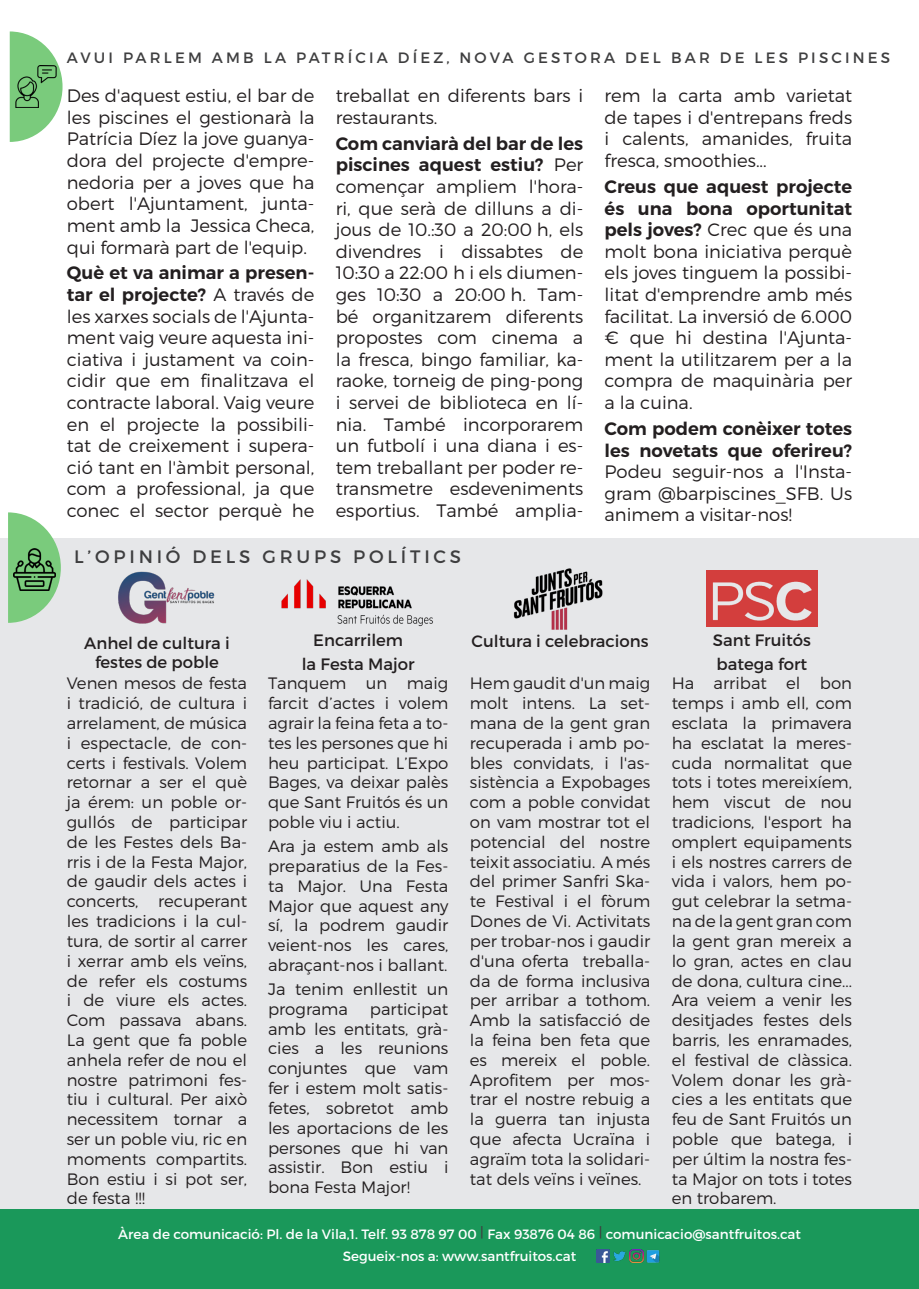
<style>
.page{position:relative;width:919px;height:1289px;background:#fff}
.page>*{position:absolute;margin:0;border:0;box-sizing:border-box;transform-origin:0 0}
.t1{font:300 18px/21.6px "Montserrat";color:#231f20;text-align:justify}
.t2{font:18px "Montserrat";letter-spacing:.21em;color:#3e3e3f}
.t3{font:300 16.5px/19.8px "Montserrat";color:#231f20;text-align:justify}
.t4{font:16.5px/19.5px "Montserrat";color:#231f20;text-align:center}
.t5{font:15px "Montserrat";letter-spacing:.21em;color:#3e3e3f}
.t6{font:13.5px "Montserrat";color:#fff}
.s1{font-weight:600}
.s2{color:#3e3e3f}
</style>
<div class="page">
<div style="left:0;top:538px;width:918px;height:717px;background:#e6e7e9"></div>
<img style="left:118px;top:571px;width:97px;height:53px">
<div style="left:0;top:1209px;width:918px;height:79px;background:#1a985a"></div>
<img style="left:513px;top:568px;width:90px;height:62px">
<img style="left:281px;top:579px;width:152px;height:48px">
<img style="left:706px;top:570px;width:111px;height:56px">
<img style="left:596px;top:1249px;width:13px;height:13px">
<img style="left:613px;top:1251px;width:13px;height:10px">
<img style="left:629px;top:1249px;width:14px;height:13px">
<img style="left:646px;top:1250px;width:13px;height:12px">
<svg style="left:10px;top:31px;width:53px;height:111px"></svg>
<img style="left:15px;top:65px;width:42px;height:43px">
<svg style="left:8px;top:512px;width:53px;height:111px"></svg>
<img style="left:13px;top:548px;width:43px;height:42px">
<p class="t5" style="left:67px;top:49px;width:824px">AVUI PARLEM AMB LA PATRÍCIA DÍEZ, NOVA GESTORA DEL BAR DE LES PISCINES</p>
<p class="t1" style="left:67px;top:85px;width:249px">Des d'aquest estiu, el bar de les piscines el gestionarà la Patrícia Díez la jove guanya&shy;dora del projecte d'empre&shy;nedoria per a joves que ha obert l'Ajuntament, junta&shy;ment amb la Jessica Checa, qui formarà part de l'equip.</p>
<p class="t1" style="left:67px;top:262px;width:249px"><span class="s1">Què et va animar a presen&shy;tar el projecte?</span> A través de les xarxes socials de l'Ajunta&shy;ment vaig veure aquesta ini&shy;ciativa i justament va coin&shy;cidir que em finalitzava el contracte laboral. Vaig veure en el projecte la possibili&shy;tat de creixement i supera&shy;ció tant en l'àmbit personal, com a professional, ja que conec el sector perquè he</p>
<p class="t1" style="left:335px;top:85px;width:249px">treballat en diferents bars i restaurants.</p>
<p class="t1" style="left:335px;top:132px;width:249px"><span class="s1">Com canviarà del bar de les piscines aquest estiu?</span> Per començar ampliem l'hora&shy;ri, que serà de dilluns a di&shy;jous de 10.:30 a 20:00 h, els divendres i dissabtes de 10:30 a 22:00 h i els diumen&shy;ges 10:30 a 20:00 h. Tam&shy;bé organitzarem diferents propostes com cinema a la fresca, bingo familiar, ka&shy;raoke, torneig de ping-pong i servei de biblioteca en lí&shy;nia. També incorporarem un futbolí i una diana i es&shy;tem treballant per poder re&shy;transmetre esdeveniments esportius. També amplia-</p>
<p class="t2" style="left:74px;top:545px;width:388px">L’OPINIÓ DELS GRUPS POLÍTICS</p>
<p class="t1" style="left:604px;top:85px;width:249px">rem la carta amb varietat de tapes i d'entrepans freds i calents, amanides, fruita fresca, smoothies...</p>
<p class="t1" style="left:604px;top:175px;width:249px"><span class="s1">Creus que aquest projecte és una bona oportunitat pels joves?</span> Crec que és una molt bona iniciativa perquè els joves tinguem la possibi&shy;litat d'emprendre amb més facilitat. La inversió de 6.000 € que hi destina l'Ajunta&shy;ment la utilitzarem per a la compra de maquinària per a la cuina.</p>
<p class="t1" style="left:604px;top:417px;width:249px"><span class="s1">Com podem conèixer totes les novetats que oferireu?<br></span>Podeu seguir-nos a l'Insta&shy;gram @barpiscines_SFB. Us animem a visitar-nos!</p>
<p class="t4" style="left:84px;top:633px;width:147px">Anhel de cultura i festes de poble</p>
<p class="t4" style="left:712px;top:630px;width:99px">Sant Fruitós</p>
<p class="t4" style="left:313px;top:630px;width:91px">Encarrilem</p>
<p class="t4" style="left:471px;top:631px;width:178px">Cultura i celebracions</p>
<p class="t4" style="left:302px;top:654px;width:114px">la Festa Major</p>
<p class="t3" style="left:470px;top:673px;width:182px">Hem gaudit d'un maig molt intens. La set&shy;mana de la gent gran recuperada i amb po&shy;bles convidats, i l'as&shy;sistència a Expobages com a poble convidat on vam mostrar tot el potencial del nostre teixit associatiu. A més del primer Sanfri Ska&shy;te Festival i el fòrum Dones de Vi. Activitats per trobar-nos i gaudir d'una oferta treballa&shy;da de forma inclusiva per arribar a tothom.<br>Amb la satisfacció de la feina ben feta que es mereix el poble.<br>Aprofitem per mos&shy;trar el nostre rebuig a la guerra tan injusta que afecta Ucraïna i agraïm tota la solidari&shy;tat dels veïns i veïnes.</p>
<p class="t4" style="left:716px;top:654px;width:92px">batega fort</p>
<p class="t3" style="left:67px;top:673px;width:182px">Venen mesos de festa i tradició, de cultura i arrelament, de música i espectacle, de con&shy;certs i festivals. Volem retornar a ser el què ja érem: un poble or&shy;gullós de participar de les Festes dels Ba&shy;rris i de la Festa Major, de gaudir dels actes i concerts, recuperant les tradicions i la cul&shy;tura, de sortir al carrer i xerrar amb els veïns, de refer els costums i de viure els actes.<br>Com passava abans.<br>La gent que fa poble anhela refer de nou el nostre patrimoni fes&shy;tiu i cultural. Per això necessitem tornar a ser un poble viu, ric en moments compartits.<br>Bon estiu i si pot ser, de festa !!!</p>
<p class="t3" style="left:268px;top:673px;width:182px">Tanquem un maig farcit d’actes i volem agrair la feina feta a to&shy;tes les persones que hi heu participat. L’Expo Bages, va deixar palès que Sant Fruitós és un poble viu i actiu.</p>
<p class="t3" style="left:671px;top:673px;width:182px">Ha arribat el bon temps i amb ell, com esclata la primavera ha esclatat la meres&shy;cuda normalitat que tots i totes mereixíem, hem viscut de nou tradicions, l'esport ha omplert equipaments i els nostres carrers de vida i valors, hem po&shy;gut celebrar la setma&shy;na de la gent gran com la gent gran mereix a lo gran, actes en clau de dona, cultura cine...<br>Ara veiem a venir les desitjades festes dels barris, les enramades, el festival de clàssica.<br>Volem donar les grà&shy;cies a les entitats que feu de Sant Fruitós un poble que batega, i per últim la nostra fes&shy;ta Major on tots i totes en trobarem.</p>
<p class="t3" style="left:268px;top:836px;width:182px">Ara ja estem amb als preparatius de la Fes&shy;ta Major. Una Festa Major que aquest any sí, la podrem gaudir veient-nos les cares, abraçant-nos i ballant.</p>
<p class="t3" style="left:268px;top:978px;width:182px">Ja tenim enllestit un programa</p>
<p class="t3" style="left:268px;top:998px;width:182px;text-indent:102px">participat amb les entitats, grà&shy;cies a les reunions conjuntes que vam fer i estem molt satis&shy;fetes, sobretot amb les aportacions de les persones que hi van assistir. Bon estiu i bona Festa Major!</p>
<p class="t6" style="left:118px;top:1225px;width:684px">Àrea de comunicació: Pl. de la Vila,1. Telf. 93 878 97 00 <span class="s2">|</span> Fax 93876 04 86 <span class="s2">|</span> comunicacio@santfruitos.cat</p>
<p class="t6" style="left:342px;top:1248px;width:235px">Segueix-nos a: www.santfruitos.cat</p>
</div>
